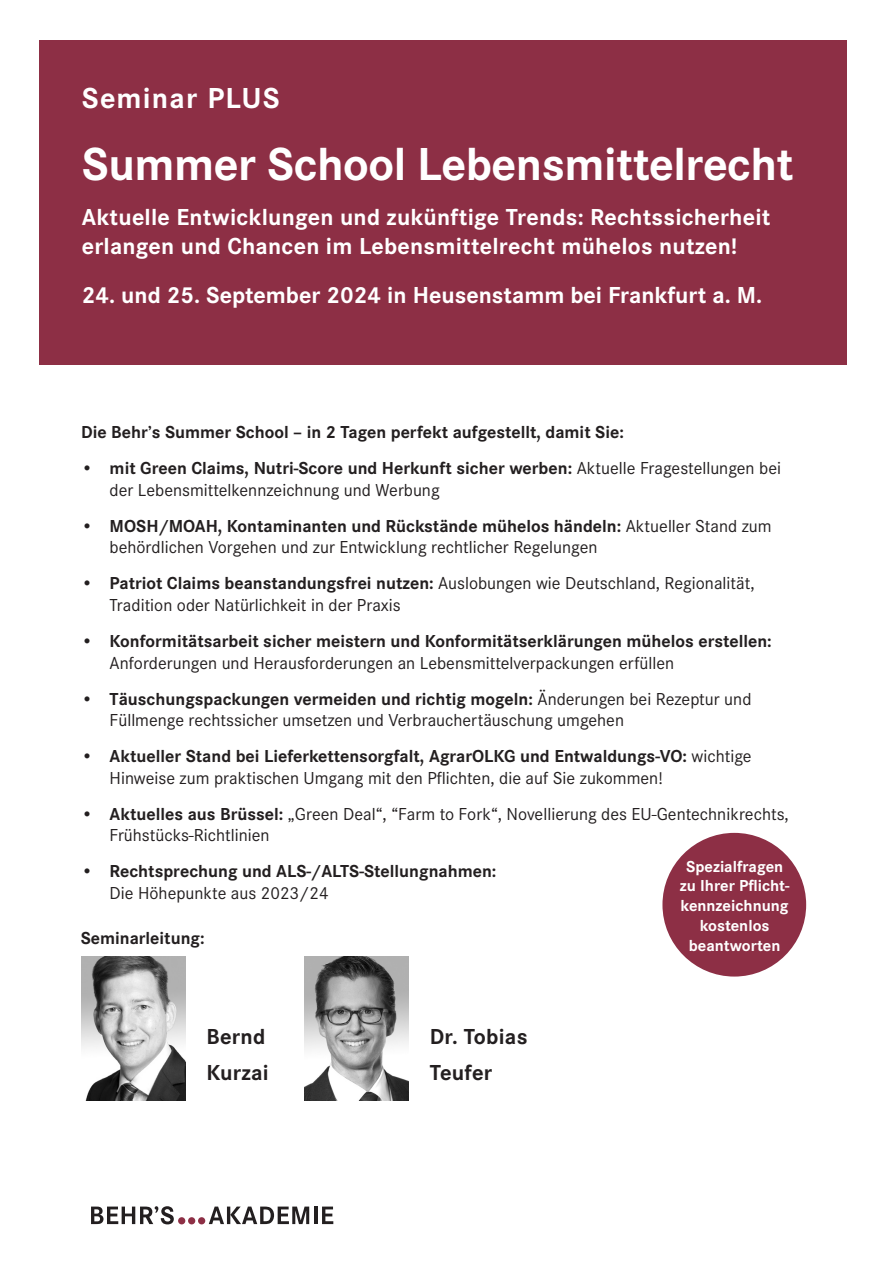
<style>
.page{position:relative;width:893px;height:1263px;background:#fff}
.page>*{position:absolute;margin:0;border:0;box-sizing:border-box;transform-origin:0 0}
.Cover___Dachtitel_20pt{font:700 48px "Corporate S";letter-spacing:-.01em;color:#fff}
.Cover___Dachtitel_20pt-2{font:700 30px "Corporate S";letter-spacing:.04em;color:#fff}
.t1{font:700 24px "Corporate S";letter-spacing:.01em;color:#fff}
.Überschrift_15_pt{font:700 22.5px "Corporate S";letter-spacing:.01em;color:#231f20}
.t2{font:18px/21.6px "Corporate S";color:#231f20}
.t3{font:700 18px "Corporate S";color:#231f20}
.t4{font:700 16.5px/19.8px "Corporate S";color:#fff;text-align:center}
.s1{font-weight:700}
.s2{font-weight:400}
</style>
<div class="page">
<svg style="left:91px;top:1206px;width:83px;height:18px"></svg>
<div style="left:178px;top:1217px;width:7px;height:7px;background:#8d2f45;border-radius:50%"></div>
<div style="left:188px;top:1217px;width:7px;height:7px;background:#8d2f45;border-radius:50%"></div>
<div style="left:198px;top:1217px;width:7px;height:7px;background:#8d2f45;border-radius:50%"></div>
<svg style="left:209px;top:1206px;width:100px;height:18px"></svg>
<hr style="left:314px;top:1206px;width:3px;height:18px;background:#231f20">
<svg style="left:322px;top:1206px;width:11px;height:18px"></svg>
<div style="left:39px;top:40px;width:808px;height:324px;background:#8d2f45"></div>
<div style="left:662px;top:833px;width:144px;height:143px;background:#8d2f45;border-radius:50%"></div>
<img style="left:81px;top:957px;width:104px;height:144px">
<img style="left:305px;top:957px;width:103px;height:144px">
<p class="Cover___Dachtitel_20pt-2" style="left:82px;top:74px;width:200px">Seminar PLUS</p>
<p class="Cover___Dachtitel_20pt" style="left:82px;top:126px;width:713px">Summer School Lebensmittelrecht</p>
<p class="t1" style="left:82px;top:198px;width:690px">Aktuelle Entwicklungen und zukünftige Trends: Rechtssicherheit</p>
<p class="t1" style="left:82px;top:227px;width:657px">erlangen und Chancen im Lebensmittelrecht mühelos nutzen!</p>
<p class="t1" style="left:82px;top:276px;width:682px">24. und 25. September 2024 in Heusenstamm bei Frankfurt a. M.</p>
<p class="t3" style="left:81px;top:418px;width:544px">Die Behr’s Summer School – in 2 Tagen perfekt aufgestellt, damit Sie:</p>
<p class="t2" style="left:110px;top:456px;width:673px;text-indent:-28px">• <span class="s1">mit Green Claims, Nutri-Score und Herkunft sicher werben:</span> Aktuelle Fragestellungen bei der Lebensmittelkennzeichnung und Werbung</p>
<p class="t2" style="left:110px;top:514px;width:663px;text-indent:-28px"><span class="s1">• MOSH/MOAH, Kontaminanten und Rückstände mühelos händeln:</span> Aktueller Stand zum behördlichen Vorgehen und zur Entwicklung rechtlicher Regelungen</p>
<p class="t2" style="left:81px;top:571px;width:675px"><span class="s1">• Patriot Claims beanstandungsfrei nutzen:</span> Auslobungen wie Deutschland, Regionalität,</p>
<p class="t2" style="left:110px;top:593px;width:293px">Tradition oder Natürlichkeit in der Praxis</p>
<p class="t3" style="left:81px;top:627px;width:692px">• Konformitätsarbeit sicher meistern und Konformitätserklärungen mühelos erstellen:</p>
<p class="t2" style="left:110px;top:650px;width:566px">Anforderungen und Herausforderungen an Lebensmittelverpackungen erfüllen</p>
<p class="t3" style="left:81px;top:684px;width:672px">• Täuschungspackungen vermeiden und richtig mogeln: <span class="s2">Änderungen bei Rezeptur und</span></p>
<p class="t2" style="left:110px;top:708px;width:516px">Füllmenge rechtssicher umsetzen und Verbrauchertäuschung umgehen</p>
<p class="t3" style="left:81px;top:742px;width:672px">• Aktueller Stand bei Lieferkettensorgfalt, AgrarOLKG und Entwaldungs-VO: <span class="s2">wichtige</span></p>
<p class="t2" style="left:110px;top:766px;width:555px">Hinweise zum praktischen Umgang mit den Pflichten, die auf Sie zukommen!</p>
<p class="t2" style="left:110px;top:802px;width:681px;text-indent:-28px"><span class="s1">• Aktuelles aus Brüssel:</span> „Green Deal“, “Farm to Fork“, Novellierung des EU-Gentechnikrechts,<br>Frühstücks-Richtlinien</p>
<p class="t3" style="left:81px;top:857px;width:417px">• Rechtsprechung und ALS-/ALTS-Stellungnahmen:</p>
<p class="t2" style="left:110px;top:881px;width:220px">Die Höhepunkte aus 2023/24</p>
<p class="t4" style="left:686px;top:855px;width:99px">Spezialfragen</p>
<p class="t4" style="left:680px;top:875px;width:111px">zu Ihrer Pflicht&shy;kennzeichnung kostenlos</p>
<p class="t4" style="left:689px;top:934px;width:93px">beantworten</p>
<p class="t3" style="left:81px;top:923px;width:125px">Seminarleitung:</p>
<p class="Überschrift_15_pt" style="left:207px;top:1019px;width:60px">Bernd</p>
<p class="Überschrift_15_pt" style="left:207px;top:1055px;width:64px">Kurzai</p>
<p class="Überschrift_15_pt" style="left:430px;top:1019px;width:99px">Dr. Tobias</p>
<p class="Überschrift_15_pt" style="left:430px;top:1055px;width:64px">Teufer</p>
</div>
